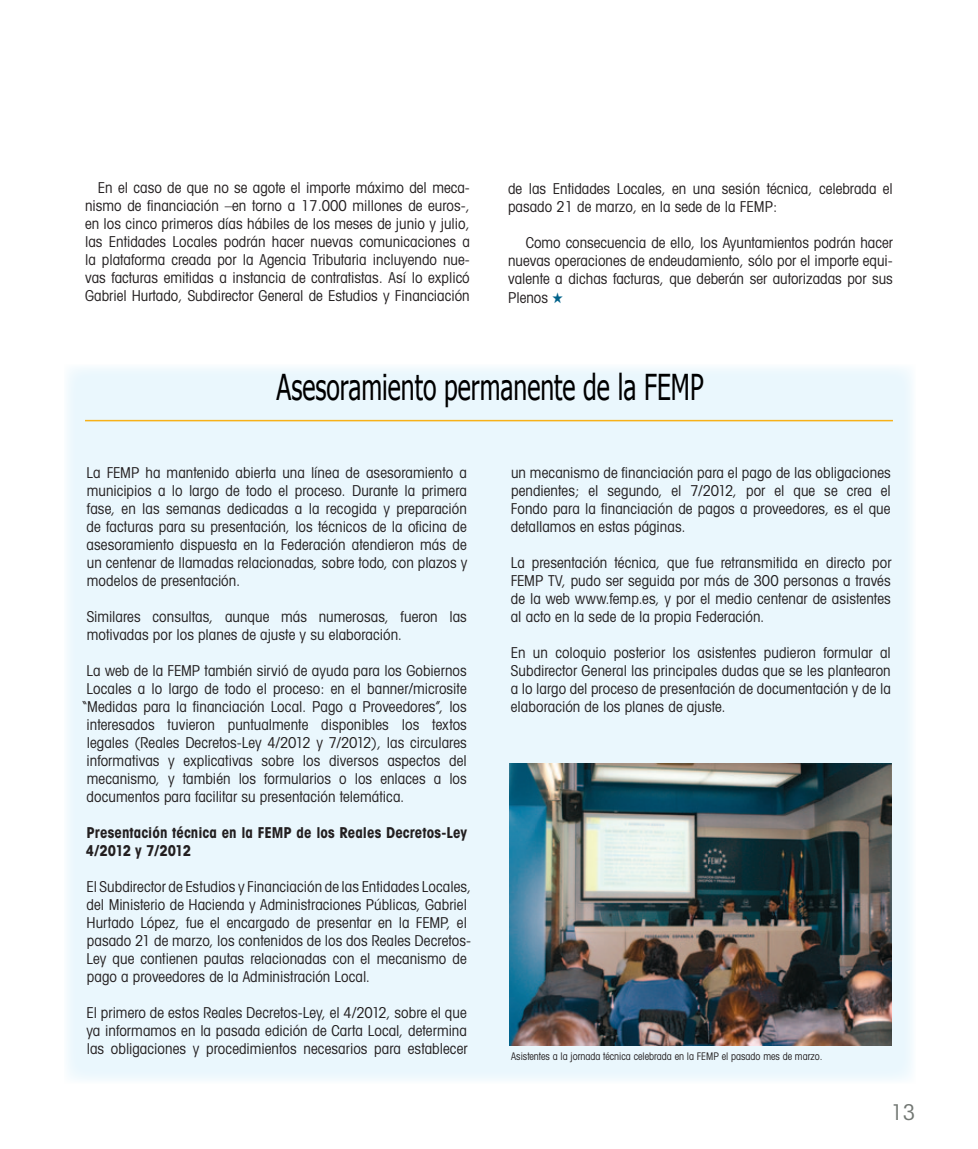
<style>
.page{position:relative;width:978px;height:1149px;background:#fff}
.page>*{position:absolute;margin:0;border:0;box-sizing:border-box;transform-origin:0 0}
.t1{font:35.7px "Tahoma";color:#000;scale:.69 1}
.t2{font:condensed 21.75px "Avant Garde";color:#727773}
.parrafo_texto_artiuc{font:condensed 15px/18px "Avant Garde";color:#231f20;text-align:justify}
.parrafo_texto_artiuc-2{font:700 condensed 15px/18px "Avant Garde";letter-spacing:.005em;color:#231f20}
.t3{font:condensed 10.5px "Avant Garde";color:#231f20;scale:.95 1}
.s1{color:#00628a}
</style>
<div class="page">
<div style="left:64px;top:364px;width:851px;height:719px;background:#eaf7fd"></div>
<hr style="left:85px;top:420px;width:808px;height:1px;background:#f7b118">
<img style="left:509px;top:763px;width:383px;height:282px">
<p class="parrafo_texto_artiuc" style="left:85px;top:178px;width:386px;text-indent:13px">En el caso de que no se agote el importe máximo del meca&shy;nismo de financiación –en torno a 17.000 millones de euros-, en los cinco primeros días hábiles de los meses de junio y julio, las Entidades Locales podrán hacer nuevas comunicaciones a la plataforma creada por la Agencia Tributaria incluyendo nue&shy;vas facturas emitidas a instancia de contratistas. Así lo explicó Gabriel Hurtado, Subdirector General de Estudios y Financiación</p>
<p class="parrafo_texto_artiuc" style="left:508px;top:179px;width:386px">de las Entidades Locales, en una sesión técnica, celebrada el pasado 21 de marzo, en la sede de la FEMP:</p>
<p class="parrafo_texto_artiuc" style="left:508px;top:233px;width:386px;text-indent:18px">Como consecuencia de ello, los Ayuntamientos podrán hacer nuevas operaciones de endeudamiento, sólo por el importe equi&shy;valente a dichas facturas, que deberán ser autorizadas por sus Plenos <span class="s1">★</span></p>
<p class="t1" style="left:277px;top:364px;width:620px">Asesoramiento permanente de la FEMP</p>
<p class="parrafo_texto_artiuc" style="left:87px;top:462px;width:382px">La FEMP ha mantenido abierta una línea de asesoramiento a municipios a lo largo de todo el proceso. Durante la primera fase, en las semanas dedicadas a la recogida y preparación de facturas para su presentación, los técnicos de la oficina de asesoramiento dispuesta en la Federación atendieron más de un centenar de llamadas relacionadas, sobre todo, con plazos y modelos de presentación.</p>
<p class="parrafo_texto_artiuc" style="left:87px;top:606px;width:382px">Similares consultas, aunque más numerosas, fueron las motivadas por los planes de ajuste y su elaboración.</p>
<p class="parrafo_texto_artiuc" style="left:87px;top:660px;width:382px">La web de la FEMP también sirvió de ayuda para los Gobiernos</p>
<p class="parrafo_texto_artiuc" style="left:87px;top:678px;width:382px">Locales a lo largo de todo el proceso: en el banner/microsite</p>
<p class="parrafo_texto_artiuc" style="left:82px;top:696px;width:386px">“Medidas para la financiación Local. Pago a Proveedores”, los</p>
<p class="parrafo_texto_artiuc" style="left:87px;top:714px;width:382px">interesados tuvieron puntualmente disponibles los textos</p>
<p class="parrafo_texto_artiuc" style="left:87px;top:732px;width:382px">legales (Reales Decretos-Ley 4/2012 y 7/2012), las circulares</p>
<p class="parrafo_texto_artiuc" style="left:87px;top:750px;width:382px">informativas y explicativas sobre los diversos aspectos del</p>
<p class="parrafo_texto_artiuc" style="left:87px;top:768px;width:382px">mecanismo, y también los formularios o los enlaces a los</p>
<p class="parrafo_texto_artiuc" style="left:87px;top:786px;width:319px">documentos para facilitar su presentación telemática.</p>
<p class="parrafo_texto_artiuc-2" style="left:86px;top:822px;width:383px">Presentación técnica en la FEMP de los Reales Decretos-Ley<br>4/2012 y 7/2012</p>
<p class="parrafo_texto_artiuc" style="left:87px;top:876px;width:386px;text-align:left">El Subdirector de Estudios y Financiación de las Entidades Locales, del Ministerio de Hacienda y Administraciones Públicas, Gabriel Hurtado López, fue el encargado de presentar en la FEMP, el pasado 21 de marzo, los contenidos de los dos Reales Decretos-Ley que contienen pautas relacionadas con el mecanismo de pago a proveedores de la Administración Local.</p>
<p class="parrafo_texto_artiuc" style="left:86px;top:1002px;width:383px">El primero de estos Reales Decretos-Ley, el 4/2012, sobre el que ya informamos en la pasada edición de Carta Local, determina las obligaciones y procedimientos necesarios para establecer</p>
<p class="parrafo_texto_artiuc" style="left:511px;top:462px;width:382px">un mecanismo de financiación para el pago de las obligaciones pendientes; el segundo, el 7/2012, por el que se crea el Fondo para la financiación de pagos a proveedores, es el que detallamos en estas páginas.</p>
<p class="parrafo_texto_artiuc" style="left:511px;top:552px;width:382px">La presentación técnica, que fue retransmitida en directo por FEMP TV, pudo ser seguida por más de 300 personas a través de la web www.femp.es, y por el medio centenar de asistentes al acto en la sede de la propia Federación.</p>
<p class="parrafo_texto_artiuc" style="left:511px;top:642px;width:382px">En un coloquio posterior los asistentes pudieron formular al Subdirector General las principales dudas que se les plantearon a lo largo del proceso de presentación de documentación y de la elaboración de los planes de ajuste.</p>
<p class="t3" style="left:511px;top:1049px;width:329px">Asistentes a la jornada técnica celebrada en la FEMP el pasado mes de marzo.</p>
<p class="t2" style="left:891px;top:1098px;width:26px">13</p>
</div>
